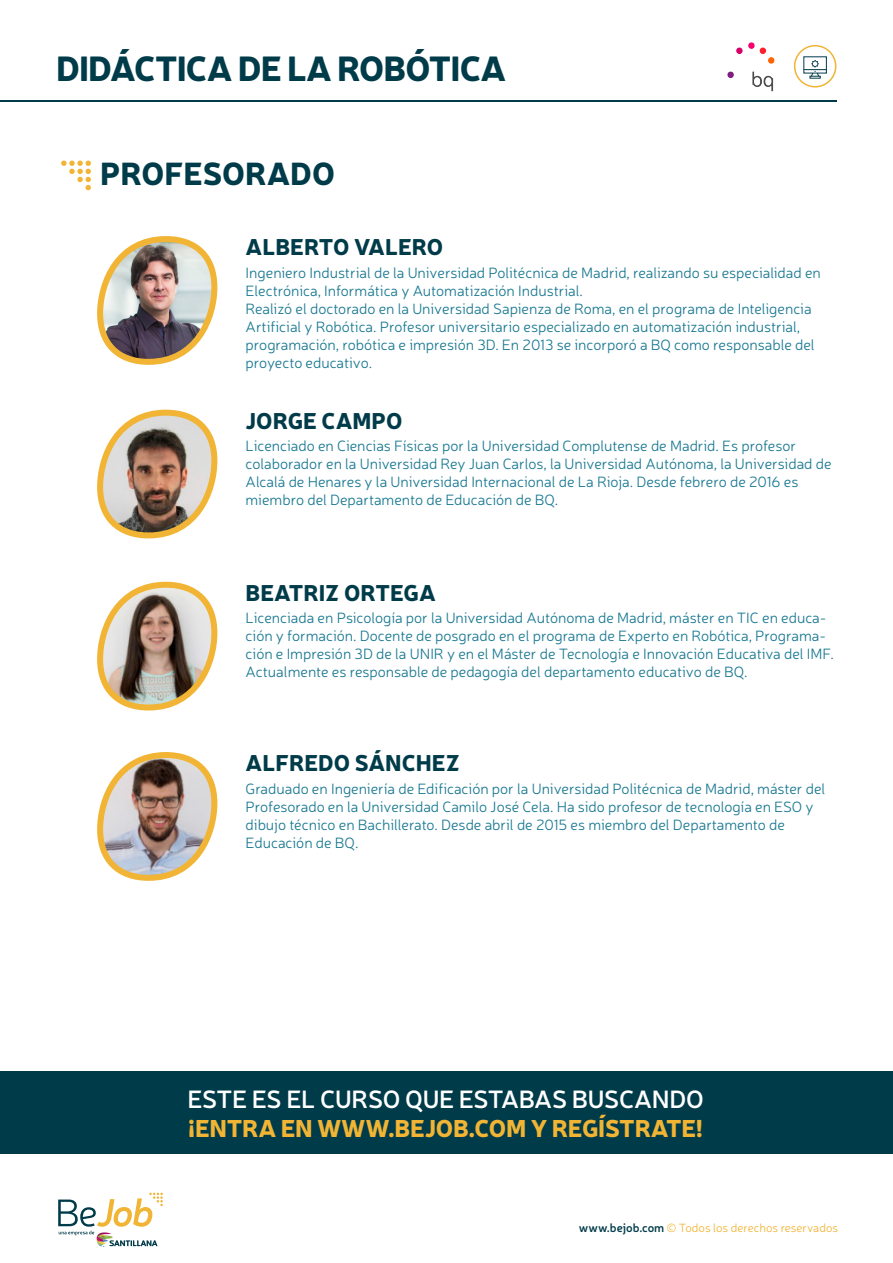
<style>
.page{position:relative;width:893px;height:1263px;background:#fff}
.page>*{position:absolute;margin:0;border:0;box-sizing:border-box;transform-origin:0 0}
.t1{font:900 34.5px "Neris";letter-spacing:-.025em;color:#003b49}
.t2{font:900 31.5px "Neris";color:#003b49}
.t3{font:600 24.9px "Neris";letter-spacing:-.01em;color:#fff}
.t4{font:900 24px "Neris";letter-spacing:-.01em;color:#f1b434}
.t5{font:900 22.5px "Neris";color:#003b49}
.t6{font:300 15px/18px "Neris";color:#197891}
.t7{font:300 12px "Neris";color:#f1b434}
.s1{font-weight:600;color:#003b49}
</style>
<div class="page">
<div style="left:0;top:1071px;width:893px;height:83px;background:#003b49"></div>
<svg style="left:58px;top:1193px;width:105px;height:54px"></svg>
<hr style="left:0;top:100px;width:837px;height:1px;background:#003b49">
<div style="left:794px;top:45px;width:42px;height:43px;border:2px solid #f1b434;border-radius:50%"></div>
<div style="left:803px;top:56px;width:24px;height:17px;border:1px solid #003b49"></div>
<svg style="left:804px;top:60px;width:22px;height:19px"></svg>
<img style="left:727px;top:42px;width:48px;height:50px">
<img style="left:100px;top:585px;width:114px;height:122px;border-radius:48px">
<img style="left:100px;top:413px;width:114px;height:122px">
<img style="left:100px;top:239px;width:114px;height:123px;border-radius:48px">
<svg style="left:61px;top:161px;width:30px;height:29px"></svg>
<div style="left:97px;top:236px;width:120px;height:129px;border:6px solid #f1b434;border-radius:48px"></div>
<div style="left:97px;top:410px;width:120px;height:128px;border:6px solid #f1b434;border-radius:48px"></div>
<div style="left:97px;top:582px;width:120px;height:128px;border:6px solid #f1b434;border-radius:48px"></div>
<img style="left:100px;top:755px;width:114px;height:123px;border-radius:48px">
<div style="left:97px;top:752px;width:120px;height:129px;border:6px solid #f1b434;border-radius:48px"></div>
<h1 class="t1" style="left:56px;top:43px;width:452px">DIDÁCTICA DE LA ROBÓTICA</h1>
<h2 class="t2" style="left:100px;top:151px;width:236px">PROFESORADO</h2>
<h3 class="t5" style="left:246px;top:231px;width:199px">ALBERTO VALERO</h3>
<p class="t6" style="left:246px;top:263px;width:577px">Ingeniero Industrial de la Universidad Politécnica de Madrid, realizando su especialidad en Electrónica, Informática y Automatización Industrial.<br>Realizó el doctorado en la Universidad Sapienza de Roma, en el programa de Inteligencia Artificial y Robótica. Profesor universitario especializado en automatización industrial, programación, robótica e impresión 3D. En 2013 se incorporó a BQ como responsable del proyecto educativo.</p>
<h3 class="t5" style="left:246px;top:404px;width:158px">JORGE CAMPO</h3>
<p class="t6" style="left:246px;top:437px;width:587px">Licenciado en Ciencias Físicas por la Universidad Complutense de Madrid. Es profesor colaborador en la Universidad Rey Juan Carlos, la Universidad Autónoma, la Universidad de Alcalá de Henares y la Universidad Internacional de La Rioja. Desde febrero de 2016 es miembro del Departamento de Educación de BQ.</p>
<h3 class="t5" style="left:246px;top:576px;width:192px">BEATRIZ ORTEGA</h3>
<p class="t6" style="left:246px;top:609px;width:590px">Licenciada en Psicología por la Universidad Autónoma de Madrid, máster en TIC en educa&shy;ción y formación. Docente de posgrado en el programa de Experto en Robótica, Programa&shy;ción e Impresión 3D de la UNIR y en el Máster de Tecnología e Innovación Educativa del IMF.<br>Actualmente es responsable de pedagogía del departamento educativo de BQ.</p>
<h3 class="t5" style="left:246px;top:747px;width:216px">ALFREDO SÁNCHEZ</h3>
<p class="t6" style="left:246px;top:779px;width:581px">Graduado en Ingeniería de Edificación por la Universidad Politécnica de Madrid, máster del Profesorado en la Universidad Camilo José Cela. Ha sido profesor de tecnología en ESO y dibujo técnico en Bachillerato. Desde abril de 2015 es miembro del Departamento de Educación de BQ.</p>
<h3 class="t3" style="left:187px;top:1082px;width:518px">ESTE ES EL CURSO QUE ESTABAS BUSCANDO</h3>
<h3 class="t4" style="left:188px;top:1110px;width:516px">¡ENTRA EN WWW.BEJOB.COM Y REGÍSTRATE!</h3>
<p class="t7" style="left:579px;top:1220px;width:261px"><span class="s1">www.bejob.com</span> © Todos los derechos reservados</p>
</div>
